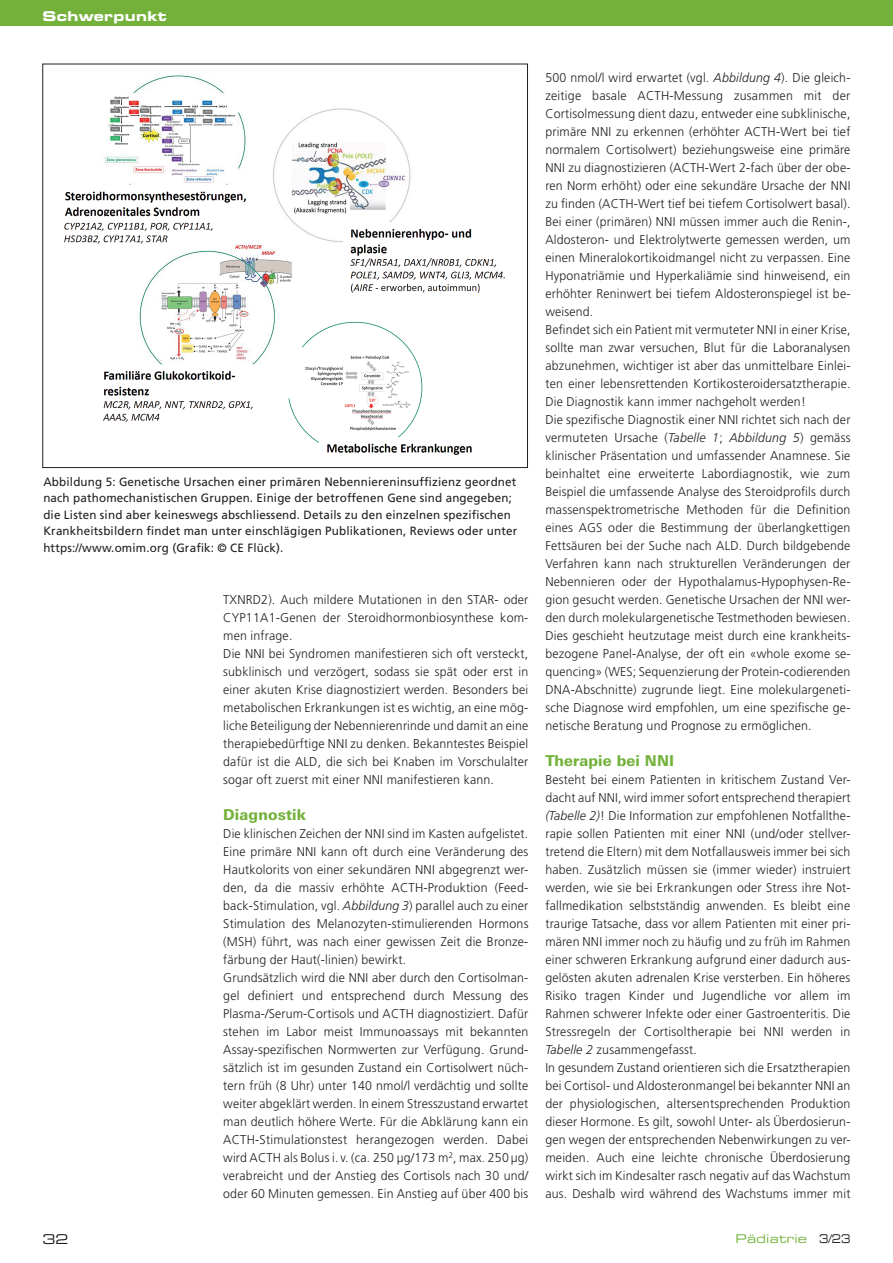
<style>
.page{position:relative;width:893px;height:1263px;background:#fff}
.page>*{position:absolute;margin:0;border:0;box-sizing:border-box;transform-origin:0 0}
.t1{font:800 15px "Linotype Univers Basic";letter-spacing:.015em;color:#73b13b}
.t2{font:13.5px "Eurostile Bold Extended Two";letter-spacing:.02em;color:#fff}
.t3{font:13.5px "Eurostile Extended Two";color:#231f20}
.t4{font:300 12.75px/18px "Frutiger";letter-spacing:.015em;color:#231f20}
.t5{font:12px/16.5px "Frutiger";letter-spacing:.015em;color:#231f20}
.t6{font:12px "Eurostile Extended Two";letter-spacing:.02em;color:#73b13b}
.s1{font-style:italic}
.s2{color:#231f20}
</style>
<div class="page">
<div style="left:0;top:0;width:893px;height:26px;background:#73b13b"></div>
<img style="left:64px;top:75px;width:441px;height:380px">
<p class="t2" style="left:43px;top:7px;width:126px">Schwerpunkt</p>
<p class="t5" style="left:43px;top:473px;width:475px">Abbildung 5: Genetische Ursachen einer primären Nebenniereninsuffizienz geordnet nach pathomechanistischen Gruppen. Einige der betroffenen Gene sind angegeben; die Listen sind aber keineswegs abschliessend. Details zu den einzelnen spezifischen Krankheitsbildern findet man unter einschlägigen Publikationen, Reviews oder unter https://www.omim.org (Grafik: © CE Flück).</p>
<p class="t4" style="left:223px;top:590px;width:307px">TXNRD2). Auch mildere Mutationen in den STAR- oder CYP11A1-Genen der Steroidhormonbiosynthese kom&shy;men infrage.<br>Die NNI bei Syndromen manifestieren sich oft versteckt, subklinisch und verzögert, sodass sie spät oder erst in einer akuten Krise diagnostiziert werden. Besonders bei metabolischen Erkrankungen ist es wichtig, an eine mög&shy;liche Beteiligung der Nebennierenrinde und damit an eine therapiebedürftige NNI zu denken. Bekanntestes Beispiel dafür ist die ALD, die sich bei Knaben im Vorschulalter sogar oft zuerst mit einer NNI manifestieren kann.</p>
<p class="t1" style="left:223px;top:805px;width:85px">Diagnostik</p>
<p class="t4" style="left:223px;top:824px;width:307px">Die klinischen Zeichen der NNI sind im Kasten aufgelistet.<br>Eine primäre NNI kann oft durch eine Veränderung des Hautkolorits von einer sekundären NNI abgegrenzt wer&shy;den, da die massiv erhöhte ACTH-Produktion (Feed&shy;back-Stimulation, vgl. <span class="s1">Abbildung 3</span>) parallel auch zu einer Stimulation des Melanozyten-stimulierenden Hormons (MSH) führt, was nach einer gewissen Zeit die Bronze&shy;färbung der Haut(-linien) bewirkt.<br>Grundsätzlich wird die NNI aber durch den Cortisolman&shy;gel definiert und entsprechend durch Messung des Plasma-/Serum-Cortisols und ACTH diagnostiziert. Dafür stehen im Labor meist Immunoassays mit bekannten Assay-spezifischen Normwerten zur Verfügung. Grund&shy;sätzlich ist im gesunden Zustand ein Cortisolwert nüch&shy;tern früh (8 Uhr) unter 140 nmol/l verdächtig und sollte weiter abgeklärt werden. In einem Stresszustand erwartet man deutlich höhere Werte. Für die Abklärung kann ein ACTH-Stimulationstest herangezogen werden. Dabei wird ACTH als Bolus i. v. (ca. 250 µg/173 m<sup>2</sup>, max. 250 µg) verabreicht und der Anstieg des Cortisols nach 30 und/ oder 60 Minuten gemessen. Ein Anstieg auf über 400 bis</p>
<p class="t4" style="left:545px;top:68px;width:307px">500 nmol/l wird erwartet (vgl. <span class="s1">Abbildung 4</span>). Die gleich&shy;zeitige basale ACTH-Messung zusammen mit der Cortisolmessung dient dazu, entweder eine subklinische, primäre NNI zu erkennen (erhöhter ACTH-Wert bei tief normalem Cortisolwert) beziehungsweise eine primäre NNI zu diagnostizieren (ACTH-Wert 2-fach über der obe&shy;ren Norm erhöht) oder eine sekundäre Ursache der NNI zu finden (ACTH-Wert tief bei tiefem Cortisolwert basal).<br>Bei einer (primären) NNI müssen immer auch die Renin-, Aldosteron- und Elektrolytwerte gemessen werden, um einen Mineralokortikoidmangel nicht zu verpassen. Eine Hyponatriämie und Hyperkaliämie sind hinweisend, ein erhöhter Reninwert bei tiefem Aldosteronspiegel ist be&shy;weisend.<br>Befindet sich ein Patient mit vermuteter NNI in einer Krise, sollte man zwar versuchen, Blut für die Laboranalysen abzunehmen, wichtiger ist aber das unmittelbare Einlei&shy;ten einer lebensrettenden Kortikosteroidersatztherapie.<br>Die Diagnostik kann immer nachgeholt werden!<br>Die spezifische Diagnostik einer NNI richtet sich nach der vermuteten Ursache (<span class="s1">Tabelle 1</span>; <span class="s1">Abbildung 5</span>) gemäss klinischer Präsentation und umfassender Anamnese. Sie beinhaltet eine erweiterte Labordiagnostik, wie zum Beispiel die umfassende Analyse des Steroidprofils durch massenspektrometrische Methoden für die Definition eines AGS oder die Bestimmung der überlangkettigen Fettsäuren bei der Suche nach ALD. Durch bildgebende Verfahren kann nach strukturellen Veränderungen der Nebennieren oder der Hypothalamus-Hypophysen---Re&shy;gion gesucht werden. Genetische Ursachen der NNI wer&shy;den durch molekulargenetische Testmethoden bewiesen.<br>Dies geschieht heutzutage meist durch eine krankheits&shy;bezogene Panel-Analyse, der oft ein «whole exome se&shy;quencing» (WES; Sequenzierung der Protein--codierenden DNA-Abschnitte) zugrunde liegt. Eine molekulargeneti&shy;sche Diagnose wird empfohlen, um eine spezifische ge&shy;netische Beratung und Prognose zu ermöglichen.</p>
<p class="t1" style="left:545px;top:751px;width:130px">Therapie bei NNI</p>
<p class="t4" style="left:545px;top:770px;width:307px">Besteht bei einem Patienten in kritischem Zustand Ver&shy;dacht auf NNI, wird immer sofort entsprechend therapiert <span class="s1">(Tabelle 2)</span>! Die Information zur empfohlenen Notfallthe&shy;rapie sollen Patienten mit einer NNI (und/oder stellver&shy;tretend die Eltern) mit dem Notfallausweis immer bei sich haben. Zusätzlich müssen sie (immer wieder) instruiert werden, wie sie bei Erkrankungen oder Stress ihre Not&shy;fallmedikation selbstständig anwenden. Es bleibt eine traurige Tatsache, dass vor allem Patienten mit einer pri&shy;mären NNI immer noch zu häufig und zu früh im Rahmen einer schweren Erkrankung aufgrund einer dadurch aus&shy;gelösten akuten adrenalen Krise versterben. Ein höheres Risiko tragen Kinder und Jugendliche vor allem im Rahmen schwerer Infekte oder einer Gastroenteritis. Die Stressregeln der Cortisoltherapie bei NNI werden in <span class="s1">Tabelle 2</span> zusammengefasst.<br>In gesundem Zustand orientieren sich die Ersatztherapien bei Cortisol- und Aldosteronmangel bei bekannter NNI an der physiologischen, altersentsprechenden Produktion dieser Hormone. Es gilt, sowohl Unter- als Überdosierun&shy;gen wegen der entsprechenden Nebenwirkungen zu ver&shy;meiden. Auch eine leichte chronische Überdosierung wirkt sich im Kindesalter rasch negativ auf das Wachstum aus. Deshalb wird während des Wachstums immer mit</p>
<p class="t3" style="left:43px;top:1230px;width:28px">32</p>
<p class="t6" style="left:736px;top:1230px;width:116px">Pädiatrie <span class="s2">3/23</span></p>
</div>
